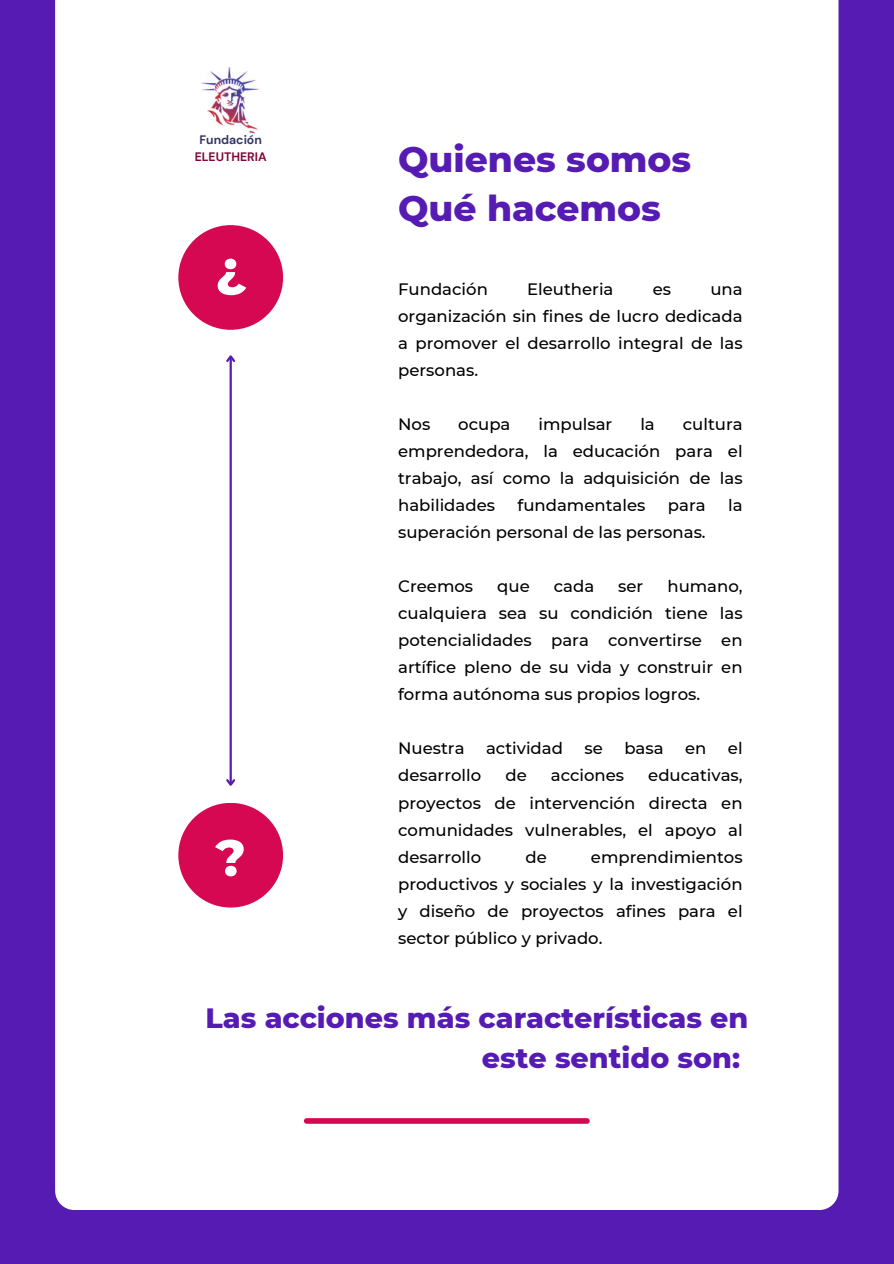
<style>
.page{position:relative;width:894px;height:1264px;background:#fff}
.page>*{position:absolute;margin:0;border:0;box-sizing:border-box;transform-origin:0 0}
.t1{font:800 51px "Montserrat";color:#fff}
.t2{font:800 36px/49.5px "Montserrat";color:#551bb3}
.t3{font:800 28.5px/39.3px "Montserrat";color:#551bb3;text-align:right}
.t4{font:500 16.5px/27px "Montserrat";color:#000;text-align:justify}
.t5{font:700 12.3px "DM Sans";color:#80043a}
.t6{font:700 12.3px "DM Sans";color:#336}
</style>
<div class="page">
<div style="left:0;top:0;width:893px;height:1263px;background:#551bb3"></div>
<div style="left:55px;top:0;width:783px;height:1209px;background:#fff"></div>
<div style="left:306px;top:1118px;width:281px;height:5px;background:#d50851"></div>
<img style="left:202px;top:68px;width:57px;height:68px">
<div style="left:178px;top:225px;width:105px;height:105px;background:#d50851;border-radius:50%"></div>
<hr style="left:229px;top:356px;width:3px;height:428px;background:#551bb3">
<svg style="left:224px;top:777px;width:13px;height:11px"></svg>
<svg style="left:224px;top:353px;width:13px;height:11px"></svg>
<div style="left:178px;top:802px;width:105px;height:105px;background:#d50851;border-radius:50%"></div>
<p class="t6" style="left:199px;top:132px;width:64px">Fundación</p>
<p class="t5" style="left:195px;top:149px;width:73px">ELEUTHERIA</p>
<h1 class="t1" style="left:215px;top:237px;width:32px">¿</h1>
<h1 class="t1" style="left:215px;top:826px;width:32px">?</h1>
<h2 class="t2" style="left:398px;top:134px;width:294px">Quienes somos<br>Qué hacemos</h2>
<p class="t4" style="left:398px;top:276px;width:91px">Fundación</p>
<p class="t4" style="left:527px;top:276px;width:88px">Eleutheria</p>
<p class="t4" style="left:652px;top:276px;width:20px">es</p>
<p class="t4" style="left:398px;top:276px;width:346px;text-indent:312px">una organización sin fines de lucro dedicada a promover el desarrollo integral de las personas.</p>
<p class="t4" style="left:398px;top:411px;width:34px">Nos</p>
<p class="t4" style="left:458px;top:411px;width:54px">ocupa</p>
<p class="t4" style="left:538px;top:411px;width:75px">impulsar</p>
<p class="t4" style="left:640px;top:411px;width:16px">la</p>
<p class="t4" style="left:398px;top:411px;width:346px;text-indent:284px">cultura emprendedora, la educación para el trabajo, así como la adquisición de las habilidades</p>
<p class="t4" style="left:517px;top:492px;width:129px">fundamentales</p>
<p class="t4" style="left:667px;top:492px;width:39px">para</p>
<p class="t4" style="left:728px;top:492px;width:16px">la</p>
<p class="t4" style="left:398px;top:519px;width:309px">superación personal de las personas.</p>
<p class="t4" style="left:398px;top:573px;width:77px">Creemos</p>
<p class="t4" style="left:497px;top:573px;width:34px">que</p>
<p class="t4" style="left:553px;top:573px;width:42px">cada</p>
<p class="t4" style="left:618px;top:573px;width:27px">ser</p>
<p class="t4" style="left:398px;top:573px;width:346px;text-indent:269px">humano, cualquiera sea su condición tiene las potencialidades para convertirse en artífice pleno de su vida y construir en forma autónoma sus propios logros.</p>
<p class="t4" style="left:398px;top:735px;width:68px">Nuestra</p>
<p class="t4" style="left:486px;top:735px;width:78px">actividad</p>
<p class="t4" style="left:584px;top:735px;width:20px">se</p>
<p class="t4" style="left:624px;top:735px;width:41px">basa</p>
<p class="t4" style="left:685px;top:735px;width:23px">en</p>
<p class="t4" style="left:727px;top:735px;width:16px">el</p>
<p class="t4" style="left:398px;top:762px;width:85px">desarrollo</p>
<p class="t4" style="left:505px;top:762px;width:23px">de</p>
<p class="t4" style="left:550px;top:762px;width:75px">acciones</p>
<p class="t4" style="left:398px;top:762px;width:346px;text-indent:250px">educativas, proyectos de intervención directa en comunidades vulnerables, el apoyo al desarrollo</p>
<p class="t4" style="left:398px;top:843px;width:346px;text-indent:193px">emprendimientos productivos y sociales y la investigación y diseño de proyectos afines para el sector público y privado.</p>
<p class="t4" style="left:525px;top:843px;width:23px">de</p>
<h3 class="t3" style="left:205px;top:998px;width:544px">Las acciones más características en este sentido son:</h3>
</div>
